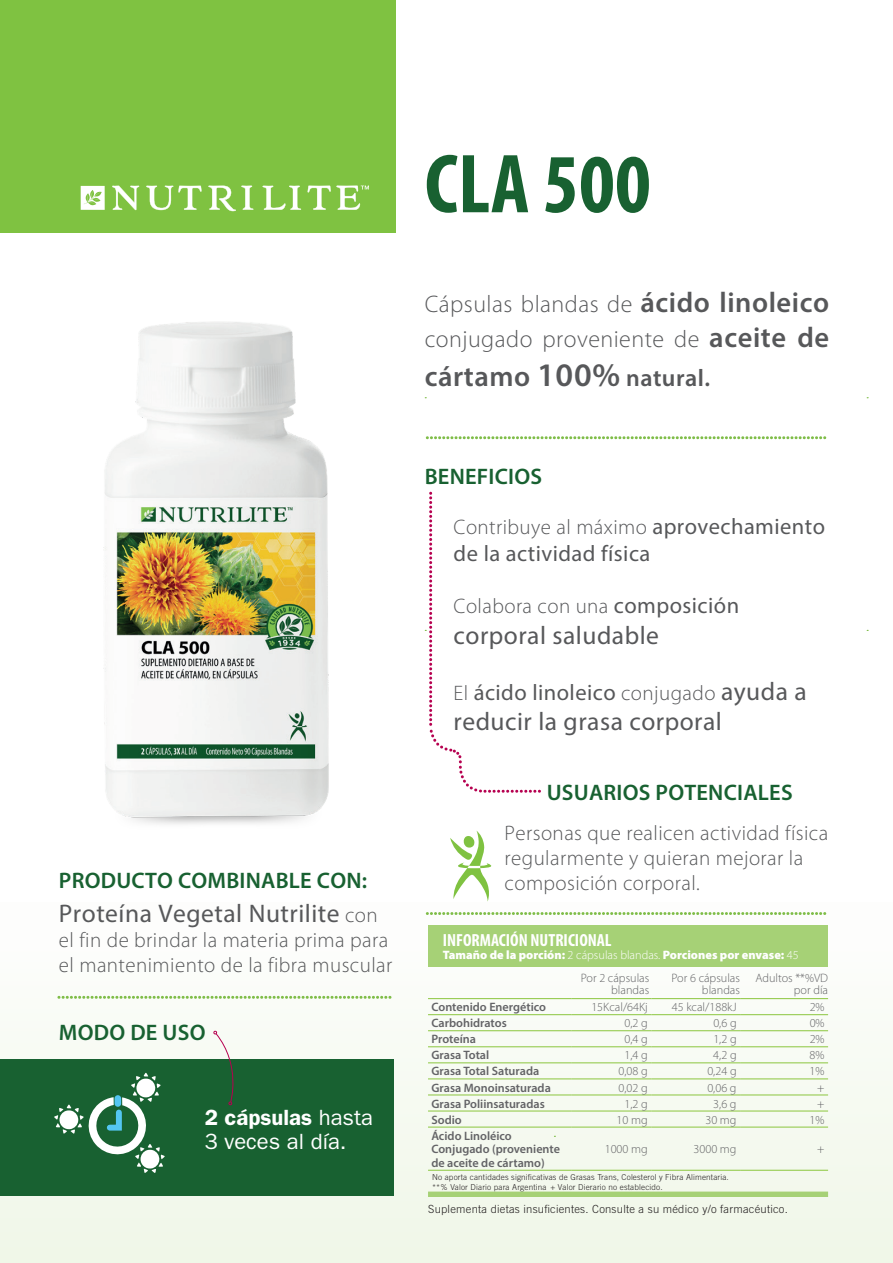
<style>
.page{position:relative;width:893px;height:1263px;background:#fff}
.page>*{position:absolute;margin:0;border:0;box-sizing:border-box;transform-origin:0 0}
.t1{font:700 condensed 84.45px "Myriad Pro";color:#186131}
.t2{font:25.5px "Myriad Pro";letter-spacing:.02em;color:#57585a}
.t3{font:300 24px/34.2px "Myriad Pro";letter-spacing:.02em;color:#57585a}
.t4{font:600 24px "Myriad Pro";letter-spacing:.02em;color:#57585a}
.t5{font:600 22.5px "Myriad Pro";letter-spacing:.01em;color:#186131}
.t6{font:22.5px "Myriad Pro";letter-spacing:.02em;color:#57585a}
.t7{font:22.05px/24.2px "ITC Franklin Gothic Std";color:#fff}
.t8{font:300 21px/25.2px "Myriad Pro";letter-spacing:.02em;color:#57585a}
.t9{font:700 condensed 17.55px "Myriad Pro";color:#fff}
.t10{font:600 12.15px/13.5px "Myriad Pro";color:#636366}
.t11{font:300 12.15px/12.1px "Myriad Pro";color:#636366;text-align:right}
.t12{font:900 12.15px/22.6px "Myriad Pro";color:#fff}
.t13{font:300 11.25px "Trade Gothic";letter-spacing:.02em;color:#231f20}
.t14{font:300 8.1px/10.2px "Trade Gothic";letter-spacing:.02em;color:#231f20}
.s1{font-weight:300;font-size:21px}
.s2{font-weight:600}
.s3{font-weight:600;font-size:28.5px}
.s4{font-size:28.5px}
.s5{font-size:33px}
.s6{font-weight:400;font-size:22.5px}
.s7{font-size:25.5px}
.s8{font-weight:300}
.s9{font-weight:300;color:#636366}
</style>
<div class="page">
<div style="left:0;top:0;width:395px;height:233px;background:#7fc241"></div>
<div style="left:0;top:902px;width:893px;height:361px;background:#f7fbf3"></div>
<svg style="left:427px;top:436px;width:400px;height:3px"></svg>
<svg style="left:59px;top:996px;width:333px;height:3px"></svg>
<svg style="left:427px;top:912px;width:400px;height:3px"></svg>
<img style="left:103px;top:322px;width:226px;height:502px">
<div style="left:0;top:1059px;width:394px;height:137px;background:#186131"></div>
<svg style="left:54px;top:1072px;width:111px;height:101px"></svg>
<svg style="left:425px;top:493px;width:115px;height:300px"></svg>
<svg style="left:112px;top:186px;width:27px;height:24px"></svg>
<svg style="left:146px;top:186px;width:56px;height:24px"></svg>
<svg style="left:208px;top:186px;width:45px;height:25px"></svg>
<svg style="left:263px;top:186px;width:38px;height:24px"></svg>
<svg style="left:81px;top:186px;width:24px;height:24px"></svg>
<svg style="left:308px;top:186px;width:61px;height:24px"></svg>
<svg style="left:213px;top:1031px;width:21px;height:74px"></svg>
<svg style="left:450px;top:831px;width:42px;height:70px"></svg>
<div style="left:428px;top:1191px;width:400px;height:6px;background:#a6d176"></div>
<div style="left:428px;top:925px;width:400px;height:41px;background:#a6d176"></div>
<hr style="left:428px;top:998px;width:144px;height:1px;background:#8bc63e">
<hr style="left:428px;top:1014px;width:144px;height:1px;background:#8bc63e">
<hr style="left:428px;top:1030px;width:144px;height:1px;background:#8bc63e">
<hr style="left:428px;top:1046px;width:144px;height:1px;background:#8bc63e">
<hr style="left:572px;top:998px;width:79px;height:1px;background:#8bc63e">
<hr style="left:651px;top:998px;width:89px;height:1px;background:#8bc63e">
<hr style="left:740px;top:998px;width:88px;height:1px;background:#8bc63e">
<hr style="left:572px;top:1014px;width:79px;height:1px;background:#8bc63e">
<hr style="left:651px;top:1014px;width:89px;height:1px;background:#8bc63e">
<hr style="left:740px;top:1014px;width:88px;height:1px;background:#8bc63e">
<hr style="left:572px;top:1030px;width:79px;height:1px;background:#8bc63e">
<hr style="left:651px;top:1030px;width:89px;height:1px;background:#8bc63e">
<hr style="left:740px;top:1030px;width:88px;height:1px;background:#8bc63e">
<hr style="left:572px;top:1046px;width:79px;height:1px;background:#8bc63e">
<hr style="left:651px;top:1046px;width:89px;height:1px;background:#8bc63e">
<hr style="left:740px;top:1046px;width:88px;height:1px;background:#8bc63e">
<hr style="left:428px;top:1062px;width:144px;height:1px;background:#8bc63e">
<hr style="left:428px;top:1079px;width:144px;height:1px;background:#8bc63e">
<hr style="left:428px;top:1095px;width:144px;height:1px;background:#8bc63e">
<hr style="left:428px;top:1111px;width:144px;height:1px;background:#8bc63e">
<hr style="left:428px;top:1127px;width:144px;height:1px;background:#8bc63e">
<hr style="left:428px;top:1170px;width:144px;height:1px;background:#8bc63e">
<hr style="left:572px;top:1062px;width:79px;height:1px;background:#8bc63e">
<hr style="left:651px;top:1062px;width:89px;height:1px;background:#8bc63e">
<hr style="left:740px;top:1062px;width:88px;height:1px;background:#8bc63e">
<hr style="left:572px;top:1079px;width:79px;height:1px;background:#8bc63e">
<hr style="left:651px;top:1079px;width:89px;height:1px;background:#8bc63e">
<hr style="left:740px;top:1079px;width:88px;height:1px;background:#8bc63e">
<hr style="left:572px;top:1095px;width:79px;height:1px;background:#8bc63e">
<hr style="left:651px;top:1095px;width:89px;height:1px;background:#8bc63e">
<hr style="left:740px;top:1095px;width:88px;height:1px;background:#8bc63e">
<hr style="left:572px;top:1111px;width:79px;height:1px;background:#8bc63e">
<hr style="left:651px;top:1111px;width:89px;height:1px;background:#8bc63e">
<hr style="left:740px;top:1111px;width:88px;height:1px;background:#8bc63e">
<hr style="left:572px;top:1127px;width:79px;height:1px;background:#8bc63e">
<hr style="left:651px;top:1127px;width:89px;height:1px;background:#8bc63e">
<hr style="left:740px;top:1127px;width:88px;height:1px;background:#8bc63e">
<hr style="left:572px;top:1170px;width:79px;height:1px;background:#8bc63e">
<hr style="left:651px;top:1170px;width:89px;height:1px;background:#8bc63e">
<hr style="left:740px;top:1170px;width:88px;height:1px;background:#8bc63e">
<p class="t5" style="left:59px;top:866px;width:310px">PRODUCTO COMBINABLE CON:</p>
<p class="t2" style="left:59px;top:897px;width:320px">Proteína Vegetal Nutrilite <span class="s1">con</span></p>
<p class="t8" style="left:59px;top:927px;width:335px">el fin de brindar la materia prima para el mantenimiento de la fibra muscular</p>
<p class="t5" style="left:59px;top:1018px;width:148px">MODO DE USO</p>
<p class="t7" style="left:205px;top:1105px;width:170px"><span class="s2">2 cápsulas</span> hasta<br>3 veces al día.</p>
<h1 class="t1" style="left:425px;top:138px;width:228px">CLA 500</h1>
<p class="t3" style="left:425px;top:287px;width:406px">Cápsulas blandas de <span class="s3">ácido linoleico </span>conjugado proveniente de <span class="s3">aceite de</span></p>
<p class="t4" style="left:425px;top:363px;width:287px"><span class="s4">cártamo</span> <span class="s5">100%</span> natural.</p>
<p class="t5" style="left:425px;top:462px;width:119px">BENEFICIOS</p>
<p class="t8" style="left:454px;top:514px;width:373px">Contribuye al máximo <span class="s6">aprovechamiento</span></p>
<p class="t6" style="left:454px;top:539px;width:198px">de la actividad física</p>
<p class="t8" style="left:454px;top:593px;width:287px">Colabora con una <span class="s6">composición</span></p>
<p class="t2" style="left:454px;top:619px;width:207px">corporal saludable</p>
<p class="t6" style="left:454px;top:678px;width:355px"><span class="s1">El</span> ácido linoleico <span class="s1">conjugado</span> <span class="s7">ayuda a</span></p>
<p class="t2" style="left:454px;top:706px;width:270px">reducir la grasa corporal</p>
<p class="t5" style="left:547px;top:778px;width:248px">USUARIOS POTENCIALES</p>
<p class="t8" style="left:505px;top:820px;width:325px">Personas que realicen actividad física regularmente y quieran mejorar la composición corporal.</p>
<p class="t9" style="left:443px;top:931px;width:170px">INFORMACIÓN NUTRICIONAL</p>
<p class="t12" style="left:581px;top:944px;width:219px;text-indent:-138px">Tamaño de la porción: <span class="s8">2 cápsulas blandas.</span> Porciones por envase: <span class="s8">45<br></span><span class="s9">Por 2 cápsulas</span></p>
<p class="t11" style="left:611px;top:984px;width:40px">blandas</p>
<p class="t11" style="left:671px;top:972px;width:70px">Por 6 cápsulas blandas</p>
<p class="t11" style="left:755px;top:972px;width:74px">Adultos **%VD por día</p>
<p class="t10" style="left:431px;top:1000px;width:116px">Contenido Energético</p>
<p class="t11" style="left:591px;top:1001px;width:58px">15Kcal/64Kj</p>
<p class="t11" style="left:672px;top:1001px;width:66px">45 kcal/188kJ</p>
<p class="t11" style="left:810px;top:1001px;width:16px">2%</p>
<p class="t10" style="left:431px;top:1016px;width:77px">Carbohidratos</p>
<p class="t11" style="left:625px;top:1017px;width:25px">0,2 g</p>
<p class="t11" style="left:713px;top:1017px;width:25px">0,6 g</p>
<p class="t11" style="left:810px;top:1017px;width:16px">0%</p>
<p class="t10" style="left:431px;top:1032px;width:46px">Proteína</p>
<p class="t11" style="left:624px;top:1033px;width:25px">0,4 g</p>
<p class="t11" style="left:713px;top:1033px;width:25px">1,2 g</p>
<p class="t11" style="left:810px;top:1033px;width:16px">2%</p>
<p class="t10" style="left:431px;top:1048px;width:59px">Grasa Total</p>
<p class="t11" style="left:624px;top:1049px;width:25px">1,4 g</p>
<p class="t11" style="left:713px;top:1049px;width:25px">4,2 g</p>
<p class="t11" style="left:810px;top:1049px;width:16px">8%</p>
<p class="t10" style="left:431px;top:1064px;width:109px">Grasa Total Saturada</p>
<p class="t11" style="left:619px;top:1065px;width:31px">0,08 g</p>
<p class="t11" style="left:707px;top:1065px;width:31px">0,24 g</p>
<p class="t11" style="left:810px;top:1065px;width:16px">1%</p>
<p class="t10" style="left:431px;top:1080px;width:121px">Grasa Monoinsaturada</p>
<p class="t11" style="left:619px;top:1081px;width:31px">0,02 g</p>
<p class="t11" style="left:707px;top:1081px;width:31px">0,06 g</p>
<p class="t11" style="left:817px;top:1081px;width:9px">+</p>
<p class="t10" style="left:431px;top:1096px;width:115px">Grasa Poliinsaturadas</p>
<p class="t11" style="left:624px;top:1097px;width:25px">1,2 g</p>
<p class="t11" style="left:713px;top:1097px;width:25px">3,6 g</p>
<p class="t11" style="left:817px;top:1097px;width:9px">+</p>
<p class="t10" style="left:431px;top:1112px;width:32px">Sodio</p>
<p class="t11" style="left:617px;top:1113px;width:33px">10 mg</p>
<p class="t11" style="left:705px;top:1113px;width:33px">30 mg</p>
<p class="t11" style="left:810px;top:1113px;width:16px">1%</p>
<p class="t10" style="left:431px;top:1128px;width:130px">Ácido Linoléico<br>Conjugado (proveniente de aceite de cártamo)</p>
<p class="t11" style="left:605px;top:1143px;width:45px">1000 mg</p>
<p class="t11" style="left:693px;top:1143px;width:45px">3000 mg</p>
<p class="t11" style="left:817px;top:1143px;width:9px">+</p>
<p class="t14" style="left:432px;top:1172px;width:298px">No aporta cantidades significativas de Grasas Trans, Colesterol y Fibra Alimentaria. **% Valor Diario para Argentina + Valor Dierario no establecido.</p>
<p class="t13" style="left:428px;top:1203px;width:361px">Suplementa dietas insuficientes. Consulte a su médico y/o farmacéutico.</p>
</div>
